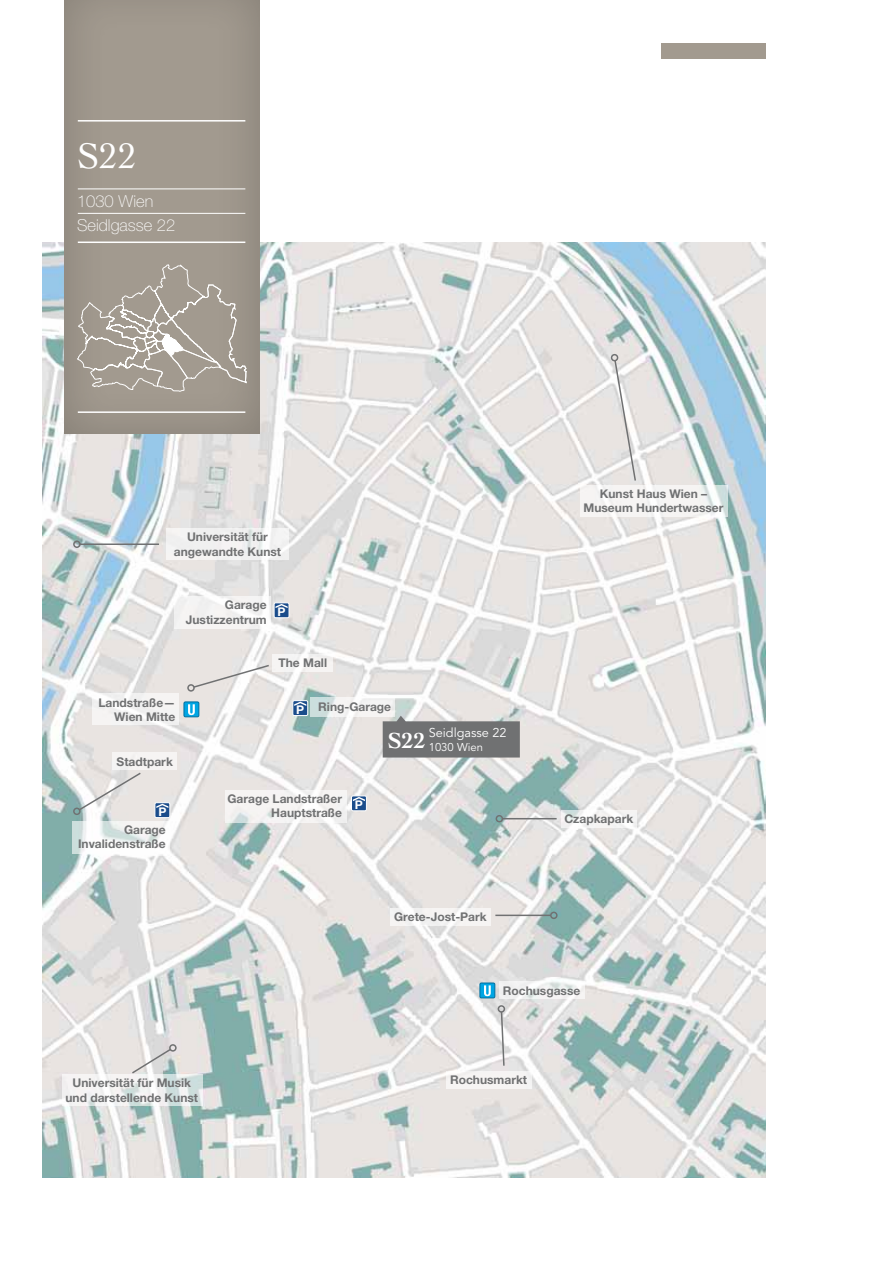
<style>
.page{position:relative;width:893px;height:1263px;background:#fff}
.page>*{position:absolute;margin:0;border:0;box-sizing:border-box;transform-origin:0 0}
.t1{font:37.5px "Cochin LT Std";color:#fff}
.t2{font:700 22.95px "Cochin LT Std";color:#fff}
.t3{font:100 16.5px/24px "Helvetica Neue LT Pro";color:#fff}
.t4{font:12.75px "Avenir LT Std";color:#fff}
.t5{font:700 12px/14.4px "Helvetica Neue LT Pro";color:#707172;text-align:right}
.t6{font:700 12px "Helvetica Neue LT Pro";color:#fff}
.t7{font:11.25px "Avenir LT Std";color:#fff}
</style>
<div class="page">
<img style="left:42px;top:242px;width:723px;height:936px">
<div style="left:661px;top:43px;width:104px;height:15px;background:#a29a8f"></div>
<svg style="left:613px;top:359px;width:24px;height:123px"></svg>
<div style="left:611px;top:354px;width:7px;height:7px;border:2px solid #707172;border-radius:50%"></div>
<svg style="left:77px;top:771px;width:65px;height:41px"></svg>
<div style="left:73px;top:807px;width:8px;height:8px;border:2px solid #707172;border-radius:50%"></div>
<svg style="left:130px;top:1047px;width:42px;height:27px"></svg>
<div style="left:169px;top:1044px;width:8px;height:8px;border:2px solid #707172;border-radius:50%"></div>
<svg style="left:500px;top:1011px;width:5px;height:56px"></svg>
<div style="left:498px;top:1005px;width:7px;height:8px;border:2px solid #707172;border-radius:50%"></div>
<div style="left:480px;top:983px;width:15px;height:15px;background:#00a5e3"></div>
<div style="left:480px;top:983px;width:15px;height:15px;border:1px solid #006f9f"></div>
<svg style="left:484px;top:985px;width:7px;height:11px"></svg>
<div style="left:184px;top:702px;width:15px;height:15px;background:#00a5e3"></div>
<div style="left:184px;top:702px;width:15px;height:15px;border:1px solid #006f9f"></div>
<svg style="left:188px;top:704px;width:7px;height:11px"></svg>
<div style="left:351px;top:796px;width:15px;height:15px;background:#1a4c8b"></div>
<div style="left:351px;top:796px;width:16px;height:15px;border:1px solid #fff"></div>
<svg style="left:353px;top:797px;width:12px;height:4px"></svg>
<div style="left:274px;top:603px;width:15px;height:15px;background:#1a4c8b"></div>
<div style="left:274px;top:603px;width:15px;height:15px;border:1px solid #fff"></div>
<svg style="left:275px;top:604px;width:13px;height:4px"></svg>
<div style="left:293px;top:701px;width:15px;height:14px;background:#1a4c8b"></div>
<div style="left:293px;top:700px;width:15px;height:16px;border:1px solid #fff"></div>
<svg style="left:294px;top:702px;width:12px;height:4px"></svg>
<div style="left:155px;top:803px;width:15px;height:15px;background:#1a4c8b"></div>
<div style="left:155px;top:802px;width:15px;height:16px;border:1px solid #fff"></div>
<svg style="left:156px;top:804px;width:12px;height:4px"></svg>
<svg style="left:383px;top:716px;width:137px;height:41px;background:#7e7f7f"></svg>
<div style="left:61px;top:0;width:200px;height:435px;background:#a0988d"></div>
<hr style="left:78px;top:411px;width:167px;height:2px;background:#fff">
<svg style="left:77px;top:264px;width:170px;height:128px"></svg>
<hr style="left:78px;top:189px;width:167px;height:1px;background:#fff">
<hr style="left:78px;top:213px;width:167px;height:1px;background:#fff">
<hr style="left:78px;top:120px;width:167px;height:2px;background:#fff">
<hr style="left:78px;top:242px;width:167px;height:1px;background:#fff">
<svg style="left:62px;top:1074px;width:140px;height:32px;fill:#f3f3f3"></svg>
<svg style="left:499px;top:982px;width:85px;height:17px"></svg>
<div style="left:446px;top:1071px;width:85px;height:17px;background:#f6f4f3"></div>
<div style="left:390px;top:908px;width:101px;height:17px;background:#f5f4f3"></div>
<svg style="left:561px;top:810px;width:75px;height:17px"></svg>
<div style="left:225px;top:790px;width:121px;height:32px;background:#f6f4f3"></div>
<svg style="left:72px;top:821px;width:98px;height:32px"></svg>
<div style="left:174px;top:596px;width:97px;height:33px;background:#f5f4f3"></div>
<svg style="left:310px;top:698px;width:85px;height:19px;fill:#f4f3f3"></svg>
<div style="left:92px;top:694px;width:87px;height:31px;background:#f4f4f3"></div>
<div style="left:113px;top:753px;width:64px;height:17px;background:#f6f4f3"></div>
<svg style="left:580px;top:485px;width:148px;height:31px;fill:#f6f4f3"></svg>
<div style="left:167px;top:529px;width:122px;height:31px;background:linear-gradient(to right,#f1f0f0,#f2f3f3)"></div>
<div style="left:273px;top:654px;width:60px;height:18px;background:#f6f4f3"></div>
<hr style="left:495px;top:914px;width:56px;height:2px;background:#707172">
<div style="left:550px;top:911px;width:8px;height:8px;border:2px solid #707172;border-radius:50%"></div>
<hr style="left:502px;top:818px;width:55px;height:1px;background:#707172">
<div style="left:496px;top:815px;width:7px;height:7px;border:2px solid #707172;border-radius:50%"></div>
<hr style="left:80px;top:543px;width:79px;height:2px;background:#707172">
<div style="left:73px;top:540px;width:8px;height:8px;border:2px solid #707172;border-radius:50%"></div>
<svg style="left:192px;top:664px;width:79px;height:25px"></svg>
<div style="left:187px;top:684px;width:8px;height:8px;border:2px solid #707172;border-radius:50%"></div>
<h1 class="t1" style="left:77px;top:134px;width:61px">S22</h1>
<h3 class="t3" style="left:77px;top:189px;width:100px">1030 Wien<br>Seidlgasse 22</h3>
<p class="t5" style="left:174px;top:530px;width:109px;text-align:center">Universität für angewandte Kunst</p>
<p class="t5" style="left:186px;top:597px;width:82px">Garage<br>Justizzentrum</p>
<p class="t6" style="left:278px;top:605px;width:10px">P</p>
<p class="t5" style="left:98px;top:695px;width:78px">Landstraße—<br>Wien Mitte</p>
<p class="t5" style="left:117px;top:754px;width:58px">Stadtpark</p>
<p class="t6" style="left:158px;top:804px;width:10px">P</p>
<p class="t5" style="left:78px;top:822px;width:89px">Garage<br>Invalidenstraße</p>
<p class="t5" style="left:278px;top:655px;width:50px">The Mall</p>
<p class="t6" style="left:296px;top:702px;width:10px">P</p>
<p class="t5" style="left:318px;top:699px;width:74px">Ring-Garage</p>
<h2 class="t2" style="left:388px;top:727px;width:39px">S22</h2>
<p class="t4" style="left:429px;top:726px;width:79px">Seidlgasse 22</p>
<p class="t7" style="left:429px;top:741px;width:56px">1030 Wien</p>
<p class="t5" style="left:228px;top:791px;width:116px">Garage Landstraßer<br>Hauptstraße</p>
<p class="t6" style="left:355px;top:798px;width:10px">P</p>
<p class="t5" style="left:394px;top:909px;width:94px">Grete-Jost-Park</p>
<p class="t5" style="left:583px;top:486px;width:141px;text-align:center">Kunst Haus Wien –<br>Museum Hundertwasser</p>
<p class="t5" style="left:564px;top:812px;width:70px">Czapkapark</p>
<p class="t5" style="left:66px;top:1076px;width:134px;text-align:center">Universität für Musik und darstellende Kunst</p>
<p class="t5" style="left:503px;top:983px;width:79px">Rochusgasse</p>
<p class="t5" style="left:450px;top:1072px;width:79px">Rochusmarkt</p>
</div>
